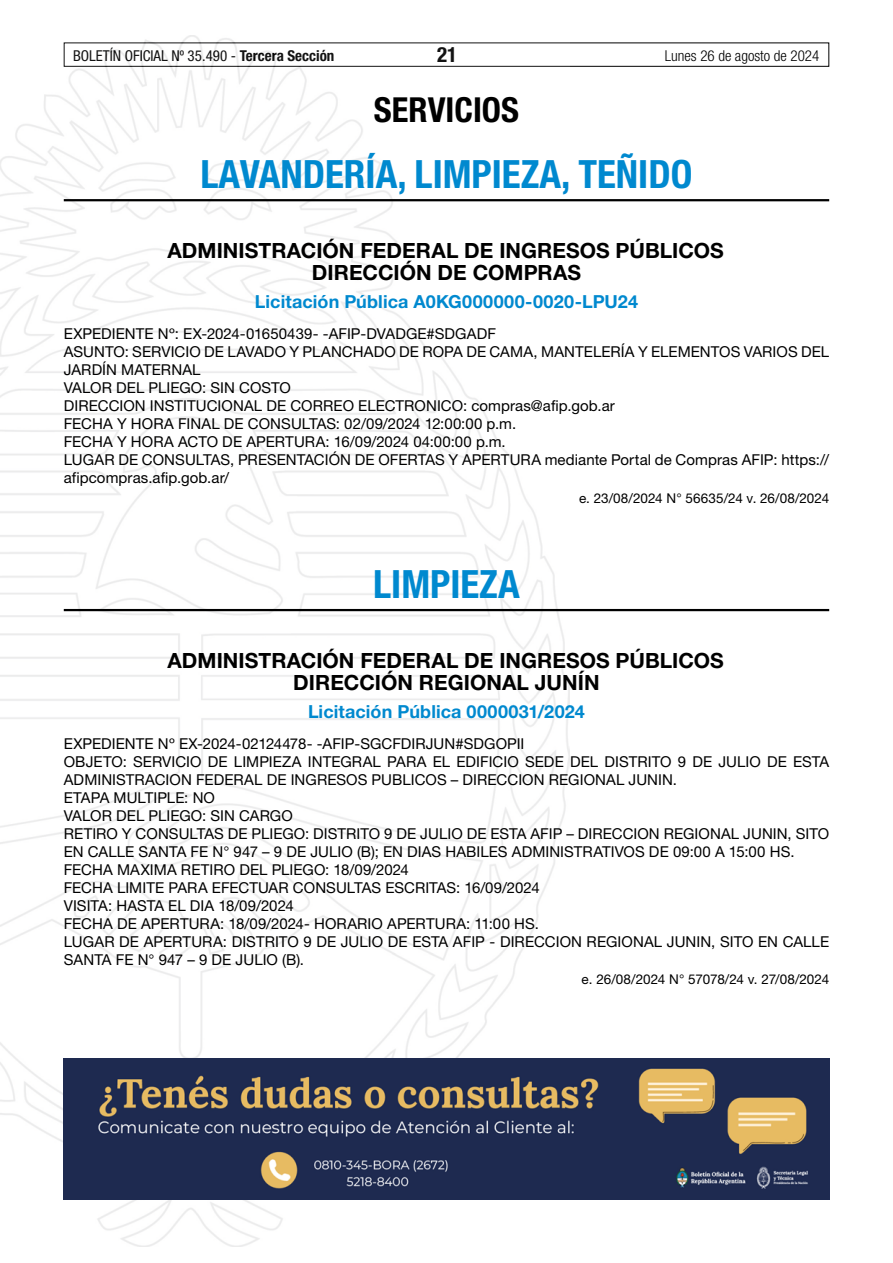
<style>
.page{position:relative;width:893px;height:1263px;background:#fff}
.page>*{position:absolute;margin:0;border:0;box-sizing:border-box;transform-origin:0 0}
.t1{font:700 condensed 39px "Helvetica Neue LT Std";color:#0089cf}
.t2{font:700 condensed 34.5px "Helvetica Neue LT Std";color:#000}
.t3{font:700 21px/22.5px "Helvetica Neue LT Std";color:#000}
.t4{font:700 condensed 21px "Helvetica Neue LT Std";color:#000}
.t5{font:700 18px "Helvetica Neue LT Std";letter-spacing:.005em;color:#0089cf}
.t6{font:15px/18px "Helvetica Neue LT Std";letter-spacing:.005em;color:#000}
.t7{font:condensed 15px "Helvetica Neue LT Std";color:#000}
.t8{font:300 condensed 15px "Helvetica Neue LT Std";color:#000}
.t9{font:13.5px "Helvetica Neue LT Std";letter-spacing:-.005em;color:#000}
.s1{font-weight:700}
.s2{color:#fff}
</style>
<div class="page">
<div style="left:64px;top:43px;width:765px;height:24px;border:1px solid #000"></div>
<img style="left:0;top:35px;width:569px;height:1211px">
<hr style="left:64px;top:199px;width:765px;height:2px;background:#000">
<hr style="left:64px;top:609px;width:765px;height:2px;background:#000">
<img style="left:64px;top:1059px;width:765px;height:140px">
<p class="t7" style="left:73px;top:47px;width:263px">BOLETÍN OFICIAL Nº 35.490 - <span class="s1">Tercera Sección</span></p>
<h3 class="t4" style="left:437px;top:42px;width:22px">21</h3>
<p class="t8" style="left:665px;top:47px;width:156px">Lunes 26 de agosto de 2024</p>
<h2 class="t2" style="left:374px;top:89px;width:147px">SERVICIOS</h2>
<h1 class="t1" style="left:201px;top:151px;width:493px">LAVANDERÍA, LIMPIEZA, TEÑIDO</h1>
<h3 class="t3" style="left:312px;top:239px;width:428px;text-indent:-144px">ADMINISTRACIÓN FEDERAL DE INGRESOS PÚBLICOS <span class="s2">-<br></span>DIRECCIÓN DE COMPRAS</h3>
<p class="t5" style="left:255px;top:291px;width:385px">Licitación Pública A0KG000000-0020-LPU24</p>
<p class="t6" style="left:64px;top:324px;width:767px">EXPEDIENTE Nº: EX-2024-01650439- -AFIP-DVADGE#SDGADF<br>ASUNTO: SERVICIO DE LAVADO Y PLANCHADO DE ROPA DE CAMA, MANTELERÍA Y ELEMENTOS VARIOS DEL JARDÍN MATERNAL<br>VALOR DEL PLIEGO: SIN COSTO<br>DIRECCION INSTITUCIONAL DE CORREO ELECTRONICO: compras@afip.gob.ar<br>FECHA Y HORA FINAL DE CONSULTAS: 02/09/2024 12:00:00 p.m.<br>FECHA Y HORA ACTO DE APERTURA: 16/09/2024 04:00:00 p.m.<br>LUGAR DE CONSULTAS, PRESENTACIÓN DE OFERTAS Y APERTURA mediante Portal de Compras AFIP: https:// afipcompras.afip.gob.ar/</p>
<p class="t9" style="left:579px;top:490px;width:252px">e. 23/08/2024 N° 56635/24 v. 26/08/2024</p>
<h1 class="t1" style="left:373px;top:561px;width:148px">LIMPIEZA</h1>
<h3 class="t3" style="left:293px;top:648px;width:446px;text-indent:-126px">ADMINISTRACIÓN FEDERAL DE INGRESOS PÚBLICOS <span class="s2">-<br></span>DIRECCIÓN REGIONAL JUNÍN</h3>
<p class="t5" style="left:308px;top:700px;width:278px">Licitación Pública 0000031/2024</p>
<p class="t6" style="left:64px;top:734px;width:767px">EXPEDIENTE Nº EX-2024-02124478- -AFIP-SGCFDIRJUN#SDGOPII<br>OBJETO: SERVICIO DE LIMPIEZA INTEGRAL PARA EL EDIFICIO SEDE DEL DISTRITO 9 DE JULIO DE ESTA ADMINISTRACION FEDERAL DE INGRESOS PUBLICOS – DIRECCION REGIONAL JUNIN.<br>ETAPA MULTIPLE: NO<br>VALOR DEL PLIEGO: SIN CARGO<br>RETIRO Y CONSULTAS DE PLIEGO: DISTRITO 9 DE JULIO DE ESTA AFIP – DIRECCION REGIONAL JUNIN, SITO EN CALLE SANTA FE N° 947 – 9 DE JULIO (B); EN DIAS HABILES ADMINISTRATIVOS DE 09:00 A 15:00 HS.<br>FECHA MAXIMA RETIRO DEL PLIEGO: 18/09/2024<br>FECHA LIMITE PARA EFECTUAR CONSULTAS ESCRITAS: 16/09/2024<br>VISITA: HASTA EL DIA 18/09/2024<br>FECHA DE APERTURA: 18/09/2024- HORARIO APERTURA: 11:00 HS.<br>LUGAR DE APERTURA: DISTRITO 9 DE JULIO DE ESTA AFIP - DIRECCION REGIONAL JUNIN, SITO EN CALLE SANTA FE N° 947 – 9 DE JULIO (B).</p>
<p class="t9" style="left:582px;top:971px;width:249px">e. 26/08/2024 N° 57078/24 v. 27/08/2024</p>
</div>
